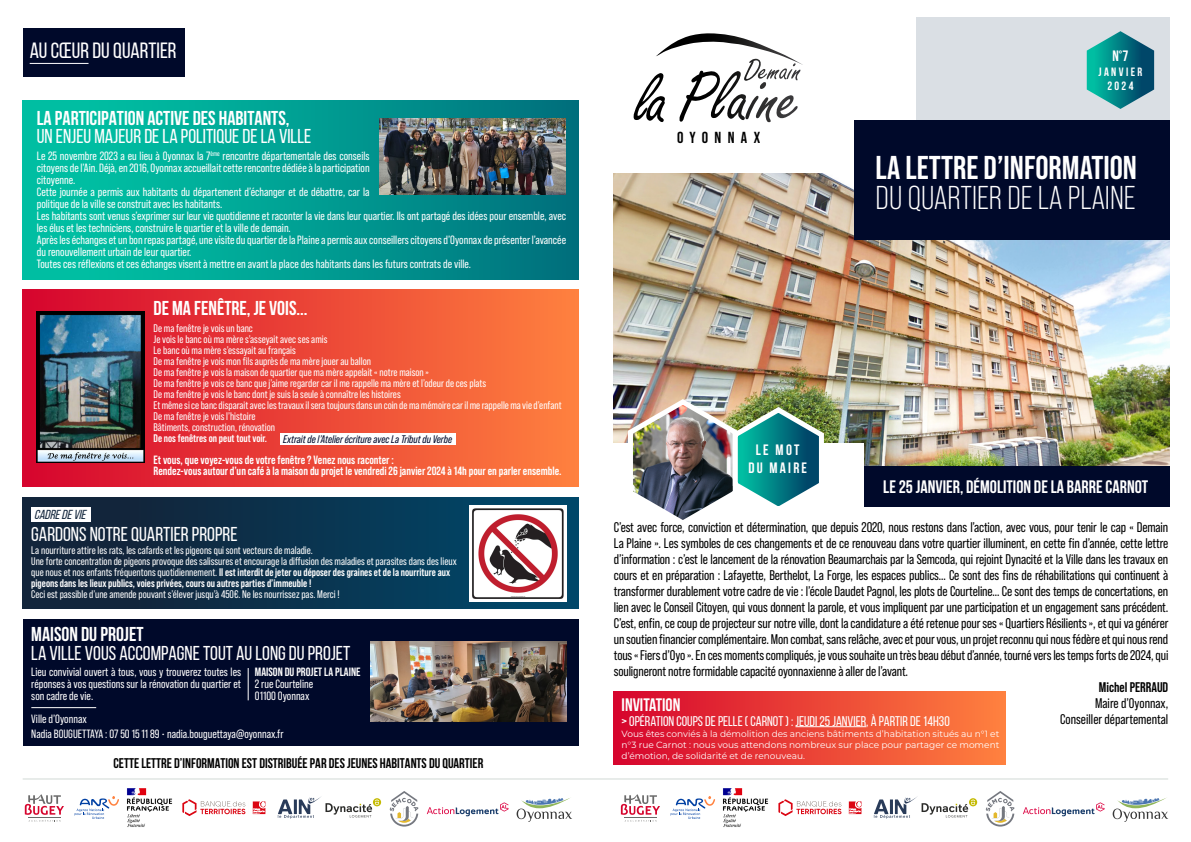
<style>
.page{position:relative;width:1191px;height:842px;background:#fff}
.page>*{position:absolute;margin:0;border:0;box-sizing:border-box;transform-origin:0 0}
.t1{font:700 33px "Bebas Neue Pro";color:#fff}
.t2{font:33px "Bebas Neue Pro";color:#fff}
.t3{font:22px "Bebas Neue";color:#fff}
.t4{font:20px "Bebas Neue";color:#fff}
.t5{font:700 20px "Bebas Neue";color:#fff}
.t6{font:700 18px "Bebas Neue";color:#fff}
.t7{font:700 16px "Bebas Neue Pro";letter-spacing:.395em;color:#000}
.t8{font:700 15px/18px "Bebas Neue";letter-spacing:.15em;color:#fff;text-align:center}
.t9{font:14px/16px "Bebas Neue Pro";letter-spacing:-.01em;color:#000;text-align:justify}
.t10{font:700 14px "Bebas Neue";color:#000}
.t11{font:14px "Bebas Neue";color:#fff}
.t12{font:700 14px "Bebas Neue Pro";color:#000}
.t13{font:italic 13px "Bebas Neue";color:#12253b}
.t14{font:12px/12px "Bebas Neue Pro";color:#fff}
.t15{font:700 12px/11px "Bebas Neue Pro";color:#fff}
.t16{font:700 12px/14.4px "Bebas Neue";letter-spacing:.2em;color:#fff;text-align:center}
.t17{font:11px/11px "Bebas Neue Pro";color:#fff}
.t18{font:italic 11px "Bebas Neue Pro";color:#00092a}
.t19{font:700 11px "Bebas Neue Pro";color:#fff}
.t20{font:9px/11px "Montserrat";color:#fff;text-align:justify}
.s1{font-weight:700}
</style>
<div class="page">
<div style="left:916px;top:17px;width:253px;height:428px;background:#dadfe4"></div>
<img style="left:614px;top:173px;width:555px;height:293px">
<div style="left:607px;top:443px;width:257px;height:78px;background:#fff"></div>
<svg style="left:1086px;top:31px;width:68px;height:78px"></svg>
<div style="left:853px;top:120px;width:316px;height:120px;background:#00092a"></div>
<div style="left:864px;top:466px;width:305px;height:40px;background:#00092a"></div>
<img style="left:623px;top:396px;width:203px;height:124px">
<svg style="left:621px;top:794px;width:39px;height:27px"></svg>
<svg style="left:670px;top:796px;width:45px;height:23px"></svg>
<svg style="left:778px;top:799px;width:63px;height:17px"></svg>
<svg style="left:874px;top:796px;width:103px;height:23px"></svg>
<svg style="left:985px;top:791px;width:29px;height:35px"></svg>
<svg style="left:1023px;top:802px;width:81px;height:14px"></svg>
<svg style="left:1112px;top:798px;width:56px;height:24px"></svg>
<img style="left:723px;top:788px;width:46px;height:39px">
<img style="left:848px;top:801px;width:13px;height:13px">
<svg style="left:25px;top:794px;width:39px;height:27px"></svg>
<svg style="left:75px;top:796px;width:44px;height:23px"></svg>
<svg style="left:182px;top:799px;width:63px;height:17px"></svg>
<svg style="left:278px;top:797px;width:103px;height:22px"></svg>
<svg style="left:389px;top:791px;width:29px;height:35px"></svg>
<svg style="left:427px;top:802px;width:81px;height:14px"></svg>
<svg style="left:516px;top:798px;width:56px;height:24px"></svg>
<img style="left:127px;top:788px;width:46px;height:39px">
<img style="left:252px;top:801px;width:13px;height:13px">
<svg style="left:655px;top:33px;width:148px;height:49px"></svg>
<div style="left:23px;top:29px;width:161px;height:48px;background:#00092a"></div>
<hr style="left:30px;top:63px;width:58px;height:1px;background:#fff">
<hr style="left:23px;top:778px;width:1145px;height:1px;background:#d2d9d5">
<div style="left:23px;top:101px;width:555px;height:178px;background:linear-gradient(to right,#00c9a7,#01727e)"></div>
<div style="left:23px;top:289px;width:555px;height:198px;background:linear-gradient(to right,#d0042c,#ff813f)"></div>
<div style="left:23px;top:619px;width:555px;height:126px;background:#00092a"></div>
<hr style="left:248px;top:668px;width:1px;height:32px;background:#fff">
<hr style="left:31px;top:707px;width:65px;height:1px;background:#fff">
<img style="left:370px;top:641px;width:196px;height:80px">
<img style="left:379px;top:118px;width:186px;height:76px">
<div style="left:614px;top:691px;width:391px;height:74px;background:linear-gradient(to right,#d6042e,#ff813f)"></div>
<hr style="left:795px;top:726px;width:71px;height:1px;background:#fff">
<div style="left:23px;top:498px;width:555px;height:110px;background:linear-gradient(to right,#141f33,#014b6d)"></div>
<div style="left:31px;top:507px;width:60px;height:14px;background:#fff"></div>
<img style="left:470px;top:505px;width:96px;height:96px">
<img style="left:37px;top:312px;width:108px;height:151px">
<div style="left:280px;top:433px;width:176px;height:11px;background:#fff"></div>
<h2 class="t3" style="left:30px;top:38px;width:148px">AU CŒUR DU QUARTIER</h2>
<h3 class="t5" style="left:37px;top:107px;width:254px">LA PARTICIPATION ACTIVE DES HABITANTS,</h3>
<h3 class="t4" style="left:37px;top:125px;width:276px">UN ENJEU MAJEUR DE LA POLITIQUE DE LA VILLE</h3>
<p class="t14" style="left:37px;top:150px;width:531px">Le 25 novembre 2023 a eu lieu à Oyonnax la 7<sup>ème</sup> rencontre départementale des conseils<br>citoyens de l’Ain. Déjà, en 2016, Oyonnax accueillait cette rencontre dédiée à la participation<br>citoyenne.<br>Cette journée a permis aux habitants du département d’échanger et de débattre, car la<br>politique de la ville se construit avec les habitants.<br>Les habitants sont venus s’exprimer sur leur vie quotidienne et raconter la vie dans leur quartier. Ils ont partagé des idées pour ensemble, avec les élus et les techniciens, construire le quartier et la ville de demain.<br>Après les échanges et un bon repas partagé, une visite du quartier de la Plaine a permis aux conseillers citoyens d’Oyonnax de présenter l’avancée du renouvellement urbain de leur quartier.<br>Toutes ces réflexions et ces échanges visent à mettre en avant la place des habitants dans les futurs contrats de ville.</p>
<h3 class="t5" style="left:153px;top:297px;width:156px">DE MA FENÊTRE, JE VOIS...</h3>
<p class="t17" style="left:153px;top:322px;width:409px">De ma fenêtre je vois un banc<br>Je vois le banc où ma mère s’asseyait avec ses amis<br>Le banc où ma mère s’essayait au français<br>De ma fenêtre je vois mon fils auprès de ma mère jouer au ballon<br>De ma fenêtre je vois la maison de quartier que ma mère appelait « notre maison »<br>De ma fenêtre je vois ce banc que j’aime regarder car il me rappelle ma mère et l’odeur de ces plats<br>De ma fenêtre je vois le banc dont je suis la seule à connaître les histoires<br>Et même si ce banc disparait avec les travaux il sera toujours dans un coin de ma mémoire car il me rappelle ma vie d’enfant De ma fenêtre je vois l’histoire<br>Bâtiments, construction, rénovation</p>
<p class="t19" style="left:153px;top:432px;width:115px">De nos fenêtres on peut tout voir.</p>
<p class="t15" style="left:153px;top:454px;width:409px">Et vous, que voyez-vous de votre fenêtre ? Venez nous raconter :<br>Rendez-vous autour d’un café à la maison du projet le vendredi 26 janvier 2024 à 14h pour en parler ensemble.</p>
<p class="t18" style="left:283px;top:433px;width:170px">Extrait de l’Atelier écriture avec La Tribut du Verbe</p>
<p class="t13" style="left:34px;top:507px;width:56px">CADREDEVIE</p>
<h3 class="t4" style="left:31px;top:523px;width:208px">GARDONS NOTRE QUARTIER PROPRE</h3>
<p class="t17" style="left:31px;top:545px;width:427px">La nourriture attire les rats, les cafards et les pigeons qui sont vecteurs de maladie.<br>Une forte concentration de pigeons provoque des salissures et encourage la diffusion des maladies et parasites dans des lieux que nous et nos enfants fréquentons quotidiennement. <span class="s1">Il est interdit de jeter ou déposer des graines et de la nourriture aux pigeons dans les lieux publics, voies privées, cours ou autres parties d’immeuble !</span></p>
<p class="t17" style="left:31px;top:589px;width:310px">Ceci est passible d’une amende pouvant s’élever jusqu’à 450€. Ne les nourrissez pas. Merci !</p>
<h3 class="t5" style="left:31px;top:623px;width:114px">MAISON DU PROJET</h3>
<h3 class="t4" style="left:31px;top:642px;width:320px">LA VILLE VOUS ACCOMPAGNE TOUT AU LONG DU PROJET</h3>
<p class="t14" style="left:31px;top:666px;width:211px;text-align:justify">Lieu convivial ouvert à tous, vous y trouverez toutes les réponses à vos questions sur la rénovation du quartier et son cadre de vie.</p>
<p class="t14" style="left:31px;top:712px;width:254px;line-height:14.4px">Ville d’Oyonnax<br>Nadia BOUGUETTAYA : 07 50 15 11 89 • nadia.bouguettaya@oyonnax.fr</p>
<p class="t15" style="left:255px;top:666px;width:107px">MAISON DU PROJET LA PLAINE</p>
<p class="t14" style="left:255px;top:678px;width:60px">2 rue Courteline<br>01100 Oyonnax</p>
<p class="t10" style="left:113px;top:755px;width:371px">CETTE LETTRE D’INFORMATION EST DISTRIBUÉE PAR DES JEUNES HABITANTS DU QUARTIER</p>
<p class="t7" style="left:677px;top:129px;width:85px">OYONNAX</p>
<p class="t8" style="left:1112px;top:47px;width:17px">N°7</p>
<p class="t16" style="left:1098px;top:64px;width:45px">JANVIER<br>2024</p>
<h1 class="t1" style="left:875px;top:148px;width:263px">LA LETTRE D’INFORMATION</h1>
<h1 class="t2" style="left:875px;top:179px;width:261px">DU QUARTIER DE LA PLAINE</h1>
<p class="t8" style="left:748px;top:440px;width:60px">LE MOT<br>DU MAIRE</p>
<p class="t6" style="left:883px;top:477px;width:266px">LE 25 JANVIER, DÉMOLITION DE LA BARRE CARNOT</p>
<p class="t9" style="left:614px;top:519px;width:556px">C’est avec force, conviction et détermination, que depuis 2020, nous restons dans l’action, avec vous, pour tenir le cap « Demain La Plaine ». Les symboles de ces changements et de ce renouveau dans votre quartier illuminent, en cette fin d’année, cette lettre d’information : c’est le lancement de la rénovation Beaumarchais par la Semcoda, qui rejoint Dynacité et la Ville dans les travaux en cours et en préparation : Lafayette, Berthelot, La Forge, les espaces publics… Ce sont des fins de réhabilitations qui continuent à transformer durablement votre cadre de vie : l’école Daudet Pagnol, les plots de Courteline… Ce sont des temps de concertations, en lien avec le Conseil Citoyen, qui vous donnent la parole, et vous impliquent par une participation et un engagement sans précédent.<br>C’est, enfin, ce coup de projecteur sur notre ville, dont la candidature a été retenue pour ses « Quartiers Résilients », et qui va générer un soutien financier complémentaire. Mon combat, sans relâche, avec et pour vous, un projet reconnu qui nous fédère et qui nous rend tous « Fiers d’Oyo ». En ces moments compliqués, je vous souhaite un très beau début d’année, tourné vers les temps forts de 2024, qui souligneront notre formidable capacité oyonnaxienne à aller de l’avant.</p>
<p class="t12" style="left:1098px;top:679px;width:71px">Michel PERRAUD</p>
<p class="t9" style="left:1060px;top:695px;width:109px;text-align:right">Maire d’Oyonnax,<br>Conseiller départemental</p>
<p class="t6" style="left:621px;top:694px;width:60px">INVITATION</p>
<p class="t11" style="left:621px;top:713px;width:330px"><span class="s1">&gt;</span> OPÉRATION COUPS DE PELLE ( CARNOT ) : JEUDI 25 JANVIER, À PARTIR DE 14H30</p>
<p class="t20" style="left:621px;top:727px;width:379px">Vous êtes conviés à la démolition des anciens bâtiments d’habitation situés au n°1 et n°3 rue Carnot : nous vous attendons nombreux sur place pour partager ce moment d’émotion, de solidarité et de renouveau.</p>
</div>
